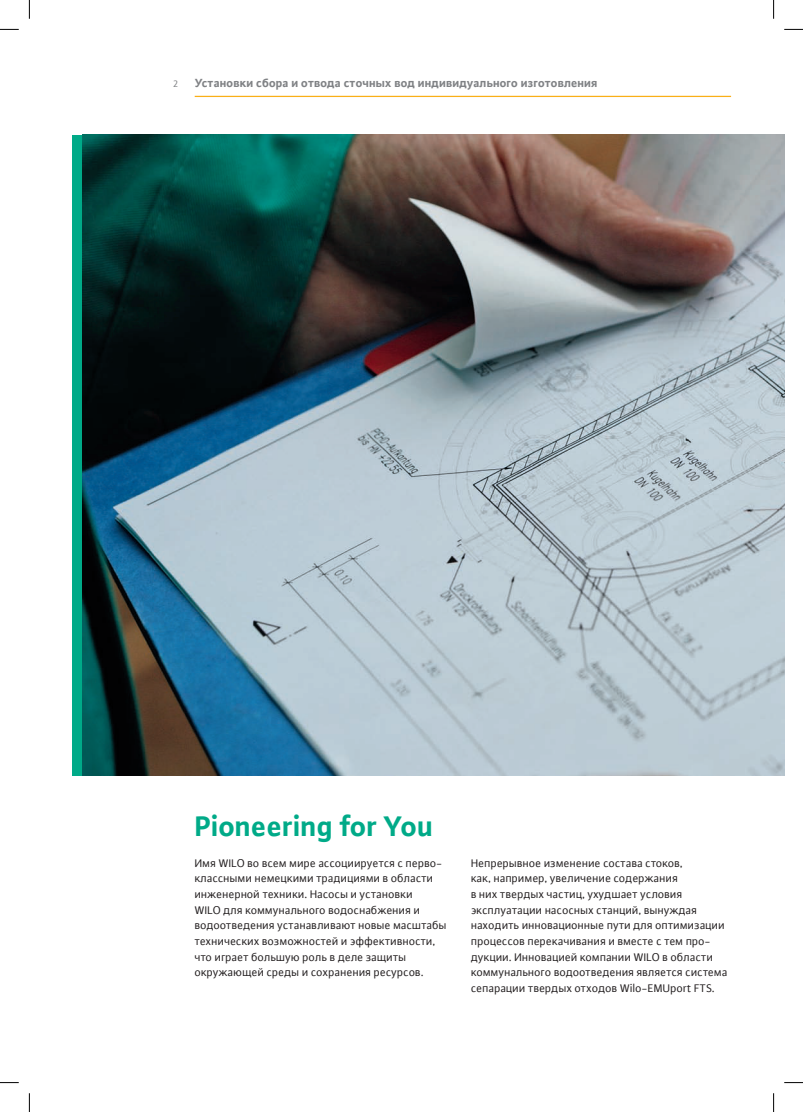
<style>
.page{position:relative;width:803px;height:1112px;background:#fff}
.page>*{position:absolute;margin:0;border:0;box-sizing:border-box;transform-origin:0 0}
.t1{font:700 30px "WILO Plus FM";color:#0a8}
.t2{font:700 12.5px "WILO Plus FM";color:#808285}
.t3{font:11.88px/15.6px "WILO Plus FM";color:#231f20}
.t4{font:10px "WILO Plus FM";color:#808285}
</style>
<div class="page">
<hr style="left:195px;top:96px;width:536px;height:1px;background:#faaf18">
<div style="left:72px;top:135px;width:11px;height:640px;background:#0a8"></div>
<img style="left:83px;top:135px;width:701px;height:640px">
<svg style="left:0;top:29px;width:19px;height:1px"></svg>
<svg style="left:784px;top:29px;width:19px;height:1px"></svg>
<svg style="left:0;top:1082px;width:19px;height:1px"></svg>
<svg style="left:784px;top:1082px;width:19px;height:1px"></svg>
<svg style="left:29px;top:0;width:1px;height:19px"></svg>
<svg style="left:29px;top:1093px;width:1px;height:18px"></svg>
<svg style="left:773px;top:0;width:1px;height:19px"></svg>
<svg style="left:773px;top:1093px;width:1px;height:18px"></svg>
<p class="t4" style="left:173px;top:77px;width:7px">2</p>
<p class="t2" style="left:195px;top:74px;width:404px">Установки сбора и отвода сточных вод индивидуального изготовления</p>
<h1 class="t1" style="left:195px;top:805px;width:240px">Pioneering for You</h1>
<p class="t3" style="left:195px;top:854px;width:254px">Имя WILO во всем мире ассоциируется с перво&shy;классными немецкими традициями в области инженерной техники. Насосы и установки<br>WILO для коммунального водоснабжения и водоотведения устанавливают новые масштабы технических возможностей и эффективности, что играет большую роль в деле защиты окружающей среды и сохранения ресурсов.</p>
<p class="t3" style="left:471px;top:854px;width:258px">Непрерывное изменение состава стоков,<br>как, например, увеличение содержания<br>в них твердых частиц, ухудшает условия эксплуатации насосных станций, вынуждая находить инновационные пути для оптимизации процессов перекачивания и вместе с тем про&shy;дукции. Инновацией компании WILO в области коммунального водоотведения является система сепарации твердых отходов Wilo-EMUport FTS.</p>
</div>
